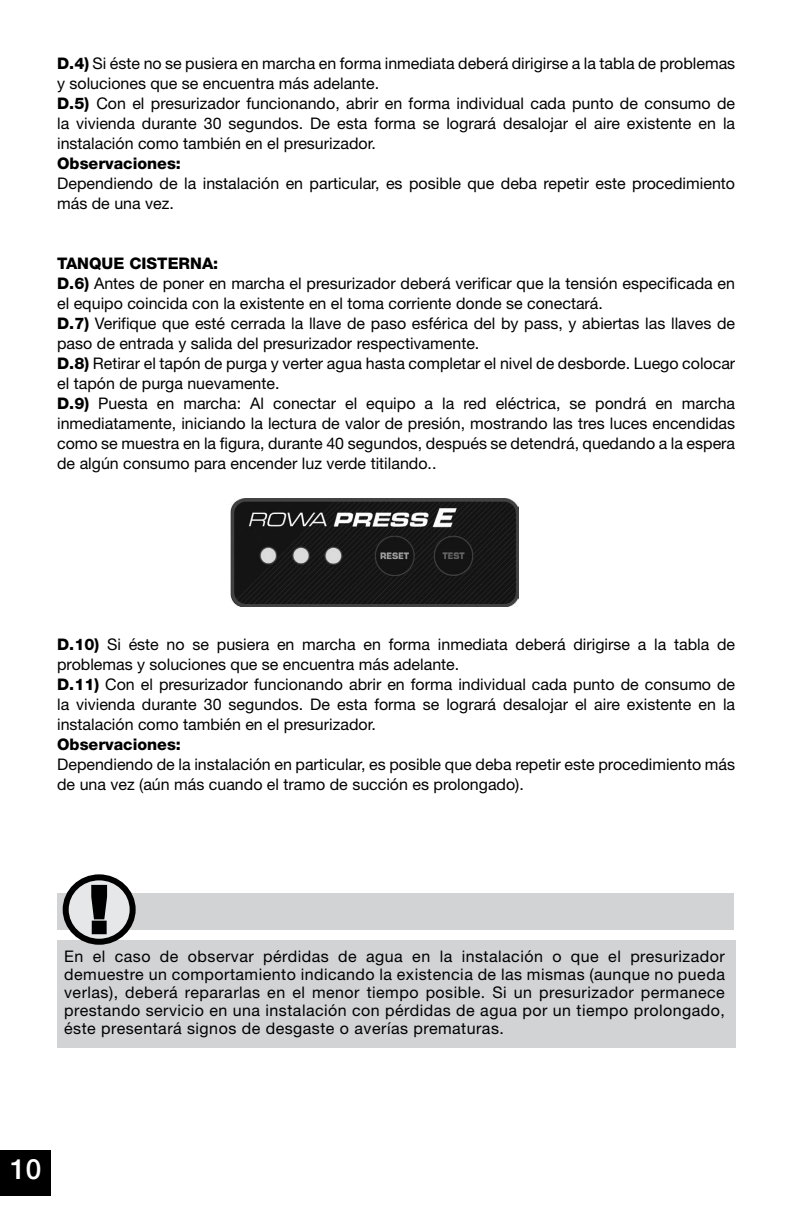
<style>
.page{position:relative;width:792px;height:1224px;background:#fff}
.page>*{position:absolute;margin:0;border:0;box-sizing:border-box;transform-origin:0 0}
.t1{font:500 28px "Helvetica Neue";color:#fff}
.t2{font:16px/20px "Helvetica Neue";color:#000}
.t3{font:800 16px "Helvetica Neue";color:#000}
.s1{font-weight:800}
</style>
<div class="page">
<div style="left:0;top:1150px;width:51px;height:46px;background:#000"></div>
<div style="left:57px;top:893px;width:676px;height:37px;background:#d1d3d4"></div>
<div style="left:57px;top:941px;width:678px;height:107px;background:#d1d3d4"></div>
<svg style="left:66px;top:877px;width:67px;height:65px;background:#c3c4c4"></svg>
<div style="left:63px;top:874px;width:73px;height:71px;border:6px solid #000;border-radius:50%"></div>
<svg style="left:90px;top:884px;width:18px;height:51px"></svg>
<img style="left:231px;top:499px;width:288px;height:108px">
<p class="t2" style="left:57px;top:53px;width:680px"><span class="s1">D.4)</span> Si éste no se pusiera en marcha en forma inmediata deberá dirigirse a la tabla de problemas y soluciones que se encuentra más adelante.<br><span class="s1">D.5)</span> Con el presurizador funcionando, abrir en forma individual cada punto de consumo de la vivienda durante 30 segundos. De esta forma se logrará desalojar el aire existente en la instalación como también en el presurizador.</p>
<p class="t3" style="left:57px;top:154px;width:125px">Observaciones:</p>
<p class="t2" style="left:57px;top:173px;width:679px">Dependiendo de la instalación en particular, es posible que deba repetir este procedimiento más de una vez.</p>
<p class="t2" style="left:57px;top:253px;width:680px"><span class="s1">TANQUE CISTERNA:<br>D.6)</span> Antes de poner en marcha el presurizador deberá verificar que la tensión especificada en el equipo coincida con la existente en el toma corriente donde se conectará.<br><span class="s1">D.7)</span> Verifique que esté cerrada la llave de paso esférica del by pass, y abiertas las llaves de paso de entrada y salida del presurizador respectivamente.<br><span class="s1">D.8)</span> Retirar el tapón de purga y verter agua hasta completar el nivel de desborde. Luego colocar el tapón de purga nuevamente.<br><span class="s1">D.9)</span> Puesta en marcha: Al conectar el equipo a la red eléctrica, se pondrá en marcha inmediatamente, iniciando la lectura de valor de presión, mostrando las tres luces encendidas como se muestra en la figura, durante 40 segundos, después se detendrá, quedando a la espera de algún consumo para encender luz verde titilando..</p>
<p class="t2" style="left:57px;top:634px;width:680px"><span class="s1">D.10)</span> Si éste no se pusiera en marcha en forma inmediata deberá dirigirse a la tabla de problemas y soluciones que se encuentra más adelante.<br><span class="s1">D.11)</span> Con el presurizador funcionando abrir en forma individual cada punto de consumo de la vivienda durante 30 segundos. De esta forma se logrará desalojar el aire existente en la instalación como también en el presurizador.</p>
<p class="t3" style="left:57px;top:735px;width:125px">Observaciones:</p>
<p class="t2" style="left:57px;top:754px;width:680px">Dependiendo de la instalación en particular, es posible que deba repetir este procedimiento más de una vez (aún más cuando el tramo de succión es prolongado).</p>
<p class="t2" style="left:64px;top:947px;width:662px;line-height:18px;text-align:justify">En el caso de observar pérdidas de agua en la instalación o que el presurizador demuestre un comportamiento indicando la existencia de las mismas (aunque no pueda verlas), deberá repararlas en el menor tiempo posible. Si un presurizador permanece prestando servicio en una instalación con pérdidas de agua por un tiempo prolongado, éste presentará signos de desgaste o averías prematuras.</p>
<h1 class="t1" style="left:10px;top:1147px;width:33px">10</h1>
</div>
